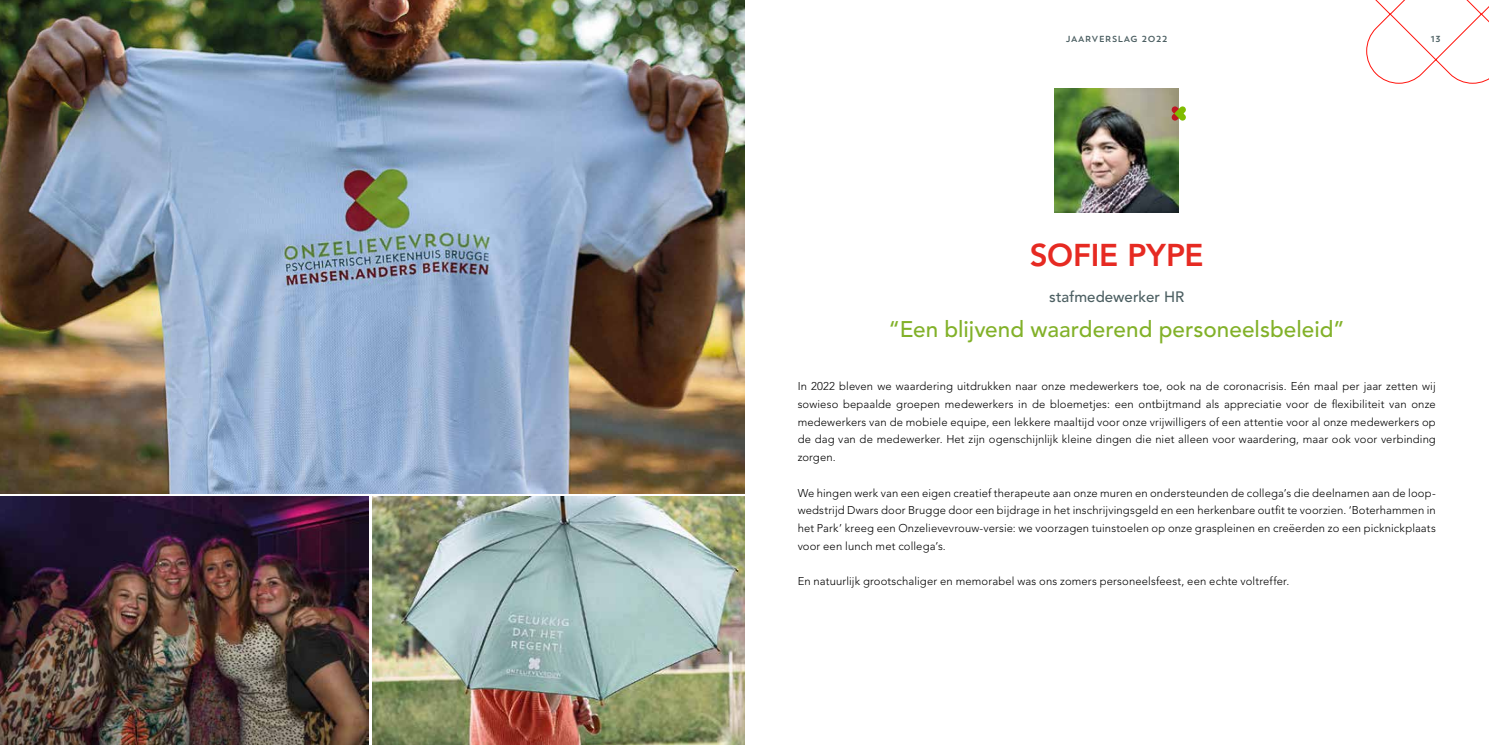
<style>
.page{position:relative;width:1489px;height:745px;background:#fff}
.page>*{position:absolute;margin:0;border:0;box-sizing:border-box;transform-origin:0 0}
.t1{font:800 31.25px "Avenir LT Std";letter-spacing:-.01em;color:#e62a22}
.t2{font:500 22.5px "Avenir LT Std";color:#82b129}
.t3{font:500 15px "Avenir LT Std";color:#4c5f62}
.t4{font:300 11.25px/17.8px "Avenir LT Std";letter-spacing:.01em;color:#000;text-align:justify}
.t5{font:8.75px "Trend Sans One";color:#4c5f62}
</style>
<div class="page">
<svg style="left:1366px;top:0;width:122px;height:83px"></svg>
<img style="left:1054px;top:89px;width:124px;height:124px">
<img style="left:0;top:0;width:744px;height:493px">
<img style="left:372px;top:496px;width:372px;height:248px">
<img style="left:0;top:496px;width:369px;height:248px">
<svg style="left:1171px;top:106px;width:14px;height:14px"></svg>
<p class="t5" style="left:1065px;top:33px;width:103px">JAARVERSLAG 2022</p>
<p class="t5" style="left:1430px;top:33px;width:12px">13</p>
<h1 class="t1" style="left:1029px;top:236px;width:175px">SOFIE PYPE</h1>
<h3 class="t3" style="left:1049px;top:287px;width:137px">stafmedewerker HR</h3>
<h2 class="t2" style="left:888px;top:316px;width:458px">“Een blijvend waarderend personeelsbeleid”</h2>
<p class="t4" style="left:797px;top:377px;width:639px">In 2022 bleven we waardering uitdrukken naar onze medewerkers toe, ook na de coronacrisis. Eén maal per jaar zetten wij sowieso bepaalde groepen medewerkers in de bloemetjes: een ontbijtmand als appreciatie voor de flexibiliteit van onze medewerkers van de mobiele equipe, een lekkere maaltijd voor onze vrijwilligers of een attentie voor al onze medewerkers op de dag van de medewerker. Het zijn ogenschijnlijk kleine dingen die niet alleen voor waardering, maar ook voor verbinding zorgen.</p>
<p class="t4" style="left:797px;top:483px;width:639px">We hingen werk van een eigen creatief therapeute aan onze muren en ondersteunden de collega’s die deelnamen aan de loop&shy;wedstrijd Dwars door Brugge door een bijdrage in het inschrijvingsgeld en een herkenbare outfit te voorzien. ‘Boterhammen in het Park’ kreeg een Onzelievevrouw-versie: we voorzagen tuinstoelen op onze graspleinen en creëerden zo een picknickplaats voor een lunch met collega’s.</p>
<p class="t4" style="left:797px;top:572px;width:493px">En natuurlijk grootschaliger en memorabel was ons zomers personeelsfeest, een echte voltreffer.</p>
</div>
